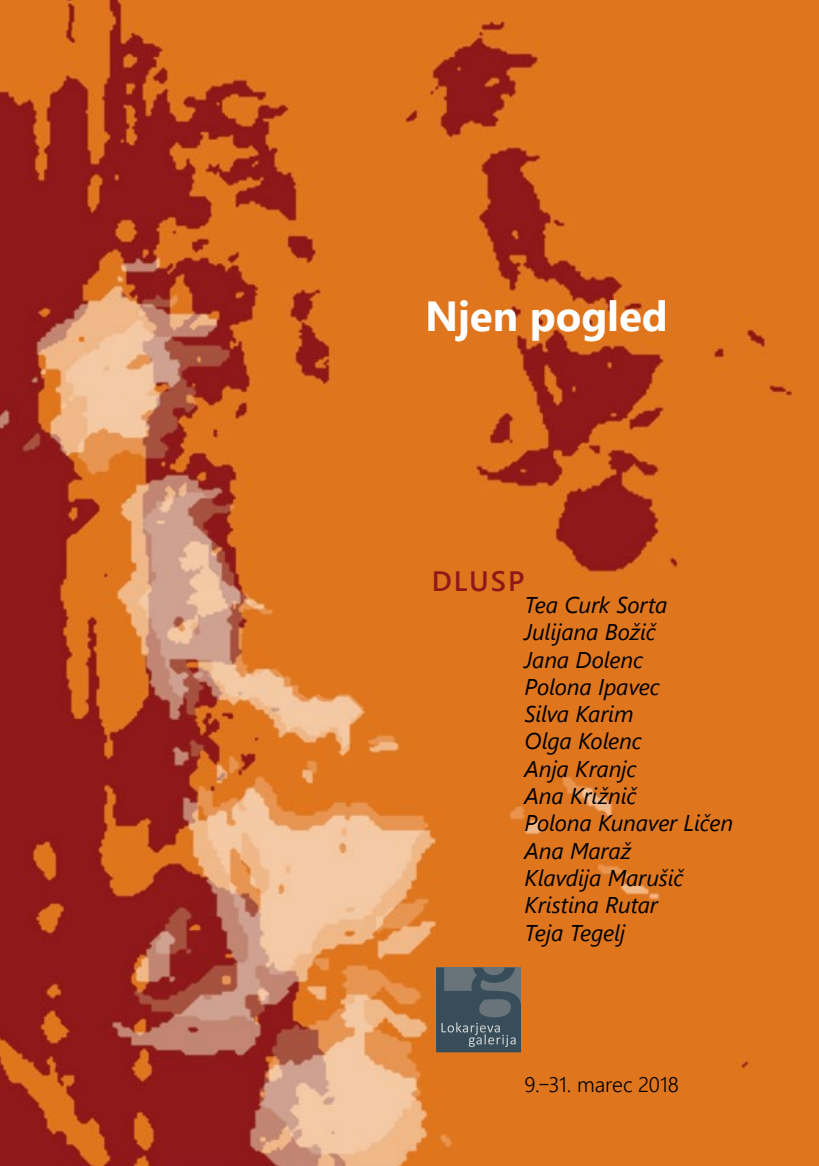
<style>
.page{position:relative;width:819px;height:1166px;background:#fff}
.page>*{position:absolute;margin:0;border:0;box-sizing:border-box;transform-origin:0 0}
.t1{font:700 42px "Segoe UI";color:#fff}
.t2{font:600 28px "Segoe UI";letter-spacing:.07em;color:#90181b}
.t3{font:italic 22.75px/27.3px "Segoe UI";letter-spacing:-.01em;color:#000}
.t4{font:300 21px "Segoe UI";letter-spacing:-.005em;color:#000}
.s1{font-family:"H Glasgow Light A";font-weight:400}
</style>
<div class="page">
<img style="left:0;top:0;width:819px;height:1166px">
<svg style="left:436px;top:967px;width:85px;height:85px;background:#4a5d67"></svg>
<h1 class="t1" style="left:425px;top:282px;width:244px">Njen pogled</h1>
<p class="t2" style="left:432px;top:558px;width:94px">DLUSP</p>
<p class="t3" style="left:524px;top:589px;width:210px">Tea Curk Sorta<br>Julijana Božič<br>Jana Dolenc<br>Polona Ipavec<br>Silva Karim<br>Olga Kolenc<br>Anja Kranjc<br>Ana Križnič<br>Polona Kunaver Ličen<br>Ana Maraž<br>Klavdija Marušič<br>Kristina Rutar<br>Teja Tegelj</p>
<p class="t4" style="left:524px;top:1067px;width:156px">9.<span class="s1">–</span>31. marec 2018</p>
</div>
